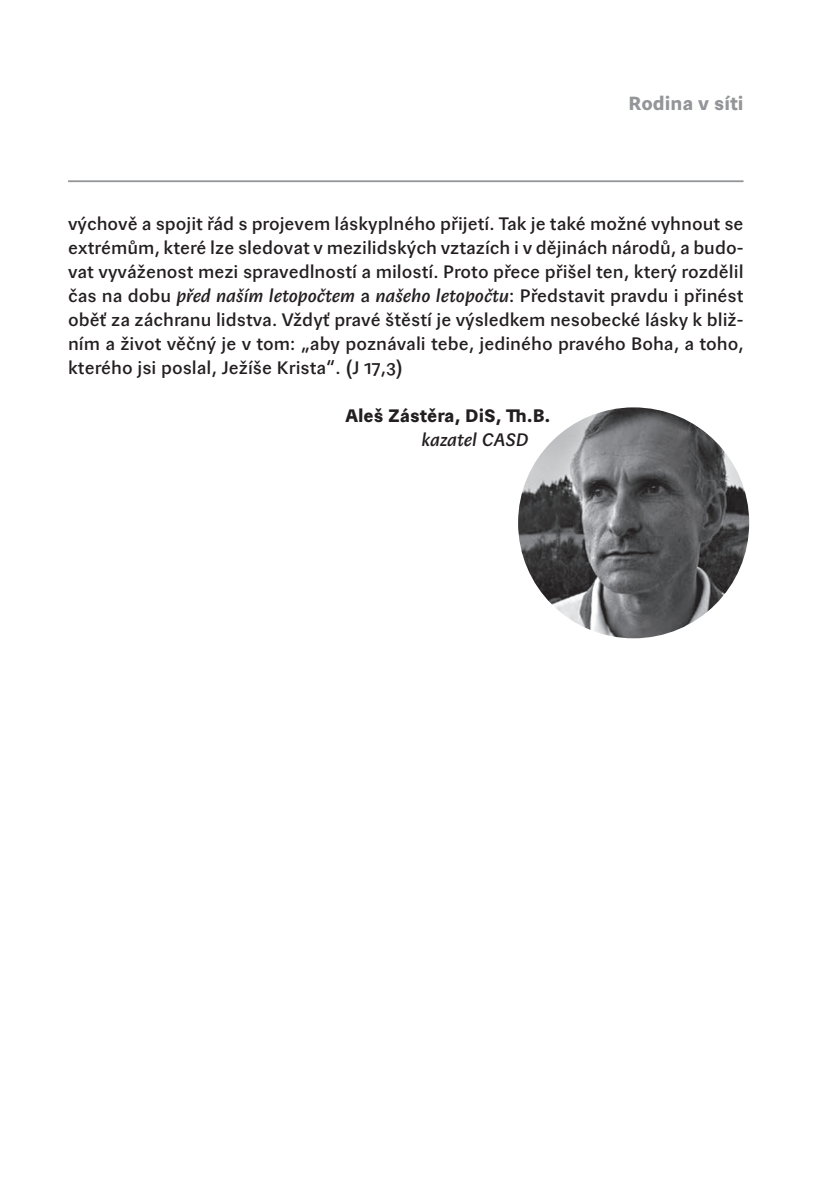
<style>
.page{position:relative;width:840px;height:1191px;background:#fff}
.page>*{position:absolute;margin:0;border:0;box-sizing:border-box;transform-origin:0 0}
.t1{font:900 19px "Josef Sans";color:#939598}
.t2{font:500 18px/24px "Josef Sans";color:#231f20;text-align:justify}
.t3{font:900 18px "Josef Sans";color:#231f20}
.t4{font:italic 500 18px "Josef Sans";color:#231f20}
.s1{font-style:italic}
</style>
<div class="page">
<hr style="left:68px;top:180px;width:675px;height:2px;background:#939598">
<img style="left:518px;top:407px;width:230px;height:231px;border-radius:115px">
<p class="t1" style="left:628px;top:92px;width:116px">Rodina v síti</p>
<p class="t2" style="left:68px;top:212px;width:676px">výchově a spojit řád s projevem láskyplného přijetí. Tak je také možné vyhnout se extrémům, které lze sledovat v mezilidských vztazích i v dějinách národů, a budo&shy;vat vyváženost mezi spravedlností a milostí. Proto přece přišel ten, který rozdělil čas na dobu <span class="s1">před naším letopočtem</span> a <span class="s1">našeho letopočtu</span>: Představit pravdu i přinést oběť za záchranu lidstva. Vždyť pravé štěstí je výsledkem nesobecké lásky k bliž&shy;ním a život věčný je v tom: „aby poznávali tebe, jediného pravého Boha, a toho, kterého jsi poslal, Ježíše Krista“. (J 17‚3)</p>
<p class="t3" style="left:345px;top:405px;width:206px">Aleš Zástěra, DiS, Th.B.</p>
<p class="t4" style="left:421px;top:429px;width:109px">kazatel CASD</p>
</div>
